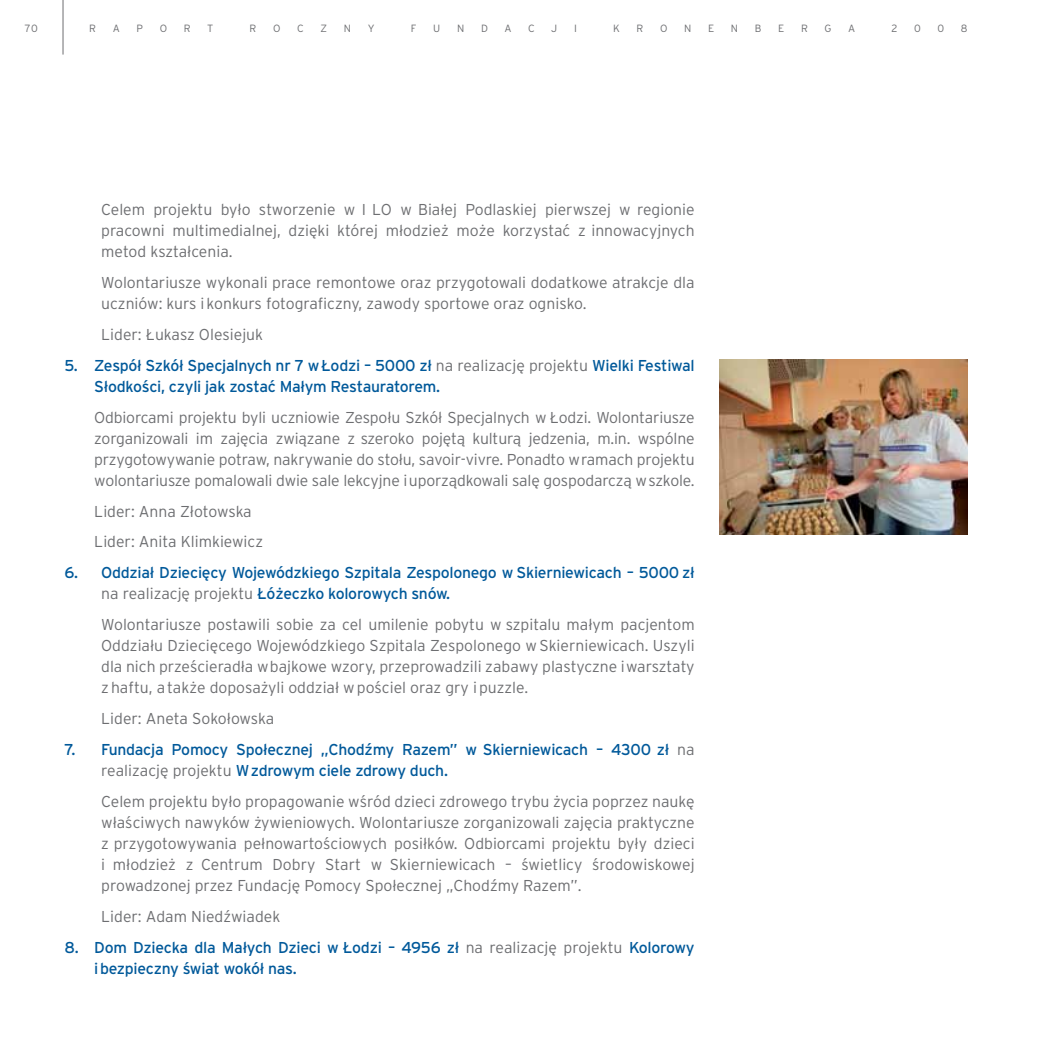
<style>
.page{position:relative;width:1042px;height:1042px;background:#fff}
.page>*{position:absolute;margin:0;border:0;box-sizing:border-box;transform-origin:0 0}
.t1{font:300 15.75px/21px "Interstate Pl";color:#6d6e71;text-align:justify}
.t2{font:15.75px/21px "Interstate Pl";letter-spacing:-.02em;color:#00599a}
.t3{font:300 10.5px "Interstate Pl";color:#6d6e71}
.s1{font-weight:300;color:#6d6e71}
</style>
<div class="page">
<hr style="left:63px;top:0;width:1px;height:55px;background:#6d6e71">
<img style="left:719px;top:360px;width:248px;height:175px">
<p class="t3" style="left:25px;top:23px;width:15px">70</p>
<p class="t3" style="left:89px;top:23px;width:8px">R</p>
<p class="t3" style="left:113px;top:23px;width:9px">A</p>
<p class="t3" style="left:137px;top:23px;width:8px">P</p>
<p class="t3" style="left:160px;top:23px;width:9px">O</p>
<p class="t3" style="left:184px;top:23px;width:8px">R</p>
<p class="t3" style="left:207px;top:23px;width:8px">T</p>
<p class="t3" style="left:250px;top:23px;width:8px">R</p>
<p class="t3" style="left:273px;top:23px;width:9px">O</p>
<p class="t3" style="left:297px;top:23px;width:8px">C</p>
<p class="t3" style="left:321px;top:23px;width:8px">Z</p>
<p class="t3" style="left:344px;top:23px;width:9px">N</p>
<p class="t3" style="left:368px;top:23px;width:8px">Y</p>
<p class="t3" style="left:411px;top:23px;width:7px">F</p>
<p class="t3" style="left:433px;top:23px;width:9px">U</p>
<p class="t3" style="left:457px;top:23px;width:9px">N</p>
<p class="t3" style="left:481px;top:23px;width:8px">D</p>
<p class="t3" style="left:504px;top:23px;width:9px">A</p>
<p class="t3" style="left:528px;top:23px;width:8px">C</p>
<p class="t3" style="left:551px;top:23px;width:8px">J</p>
<p class="t3" style="left:574px;top:23px;width:4px">I</p>
<p class="t3" style="left:613px;top:23px;width:8px">K</p>
<p class="t3" style="left:636px;top:23px;width:8px">R</p>
<p class="t3" style="left:660px;top:23px;width:9px">O</p>
<p class="t3" style="left:684px;top:23px;width:9px">N</p>
<p class="t3" style="left:708px;top:23px;width:8px">E</p>
<p class="t3" style="left:731px;top:23px;width:9px">N</p>
<p class="t3" style="left:755px;top:23px;width:8px">B</p>
<p class="t3" style="left:778px;top:23px;width:8px">E</p>
<p class="t3" style="left:801px;top:23px;width:8px">R</p>
<p class="t3" style="left:824px;top:23px;width:8px">G</p>
<p class="t3" style="left:848px;top:23px;width:9px">A</p>
<p class="t3" style="left:891px;top:23px;width:7px">2</p>
<p class="t3" style="left:914px;top:23px;width:8px">0</p>
<p class="t3" style="left:937px;top:23px;width:8px">0</p>
<p class="t3" style="left:961px;top:23px;width:8px">8</p>
<p class="t1" style="left:101px;top:199px;width:595px">Celem projektu było stworzenie w I LO w Białej Podlaskiej pierwszej w regionie pracowni multimedialnej, dzięki której młodzież może korzystać z innowacyjnych metod kształcenia.</p>
<p class="t1" style="left:64px;top:272px;width:18px">W</p>
<p class="t1" style="left:101px;top:272px;width:595px;text-indent:13px">olontariusze wykonali prace remontowe oraz przygotowali dodatkowe atrakcje dla uczniów: kurs i konkurs fotograficzny, zawody sportowe oraz ognisko.</p>
<p class="t1" style="left:64px;top:324px;width:16px">L</p>
<p class="t1" style="left:110px;top:324px;width:154px">ider: Łukasz Olesiejuk</p>
<p class="t2" style="left:94px;top:354px;width:602px;text-indent:-30px">5. Zespół Szkół Specjalnych nr 7 w Łodzi – 5000 zł <span class="s1">na realizację projektu</span> Wielki Festiwal<br>Słodkości, czyli jak zostać M ałym Restauratorem.</p>
<p class="t1" style="left:94px;top:406px;width:602px">Odbiorcami projektu byli uczniowie Zespołu Szkół Specjalnych w Łodzi. Wolontariusze zorganizowali im zajęcia związane z szeroko pojętą kulturą jedzenia, m.in. wspólne przygotowywanie potraw, nakrywanie do stołu, savoir-vivre. Ponadto w ramach projektu wolontariusze pomalowali dwie sale lekcyjne i uporządkowali salę gospodarczą w szkole.</p>
<p class="t1" style="left:64px;top:500px;width:14px">L</p>
<p class="t1" style="left:103px;top:500px;width:150px">ider: Anna Złotowska</p>
<p class="t1" style="left:64px;top:531px;width:14px">L</p>
<p class="t1" style="left:103px;top:531px;width:161px">ider: Anita Klimkiewicz</p>
<p class="t2" style="left:101px;top:562px;width:595px;text-indent:-37px">6. Oddział Dziecięcy Wojewódzkiego Szpitala Zespolonego w Skierniewicach – 5000 zł <span class="s1">na realizację projektu</span> Łóżeczko kolorowych snów.</p>
<p class="t1" style="left:64px;top:614px;width:18px">W</p>
<p class="t1" style="left:101px;top:614px;width:595px;text-indent:13px">olontariusze postawili sobie za cel umilenie pobytu w szpitalu małym pacjentom Oddziału Dziecięcego Wojewódzkiego Szpitala Zespolonego w Skierniewicach. Uszyli dla nich prześcieradła w bajkowe wzory, przeprowadzili zabawy plastyczne i warsztaty z haftu, a także doposażyli oddział w pościel oraz gry i puzzle.</p>
<p class="t1" style="left:64px;top:708px;width:16px">L</p>
<p class="t1" style="left:110px;top:708px;width:165px">ider: Aneta Sokołowska</p>
<p class="t2" style="left:101px;top:739px;width:595px;text-indent:-37px">7. Fundacja Pomocy Społecznej „Chodźmy Razem” w Skierniewicach – 4300 zł <span class="s1">na realizację projektu</span> W zdrowym ciele zdrowy duch.</p>
<p class="t1" style="left:101px;top:791px;width:595px">Celem projektu było propagowanie wśród dzieci zdrowego trybu życia poprzez naukę właściwych nawyków żywieniowych. Wolontariusze zorganizowali zajęcia praktyczne z przygotowywania pełnowartościowych posiłków. Odbiorcami projektu były dzieci i młodzież z Centrum Dobry Start w Skierniewicach – świetlicy środowiskowej prowadzonej przez Fundację Pomocy Społecznej „Chodźmy Razem”.</p>
<p class="t1" style="left:64px;top:906px;width:16px">L</p>
<p class="t1" style="left:110px;top:906px;width:172px">ider: Adam Niedźwiadek</p>
<p class="t2" style="left:94px;top:937px;width:602px;text-indent:-30px">8. Dom Dziecka dla Małych Dzieci w Łodzi – 4956 zł <span class="s1">na realizację projektu</span> Kolorowy i bezpieczny świat wokół nas.</p>
</div>
